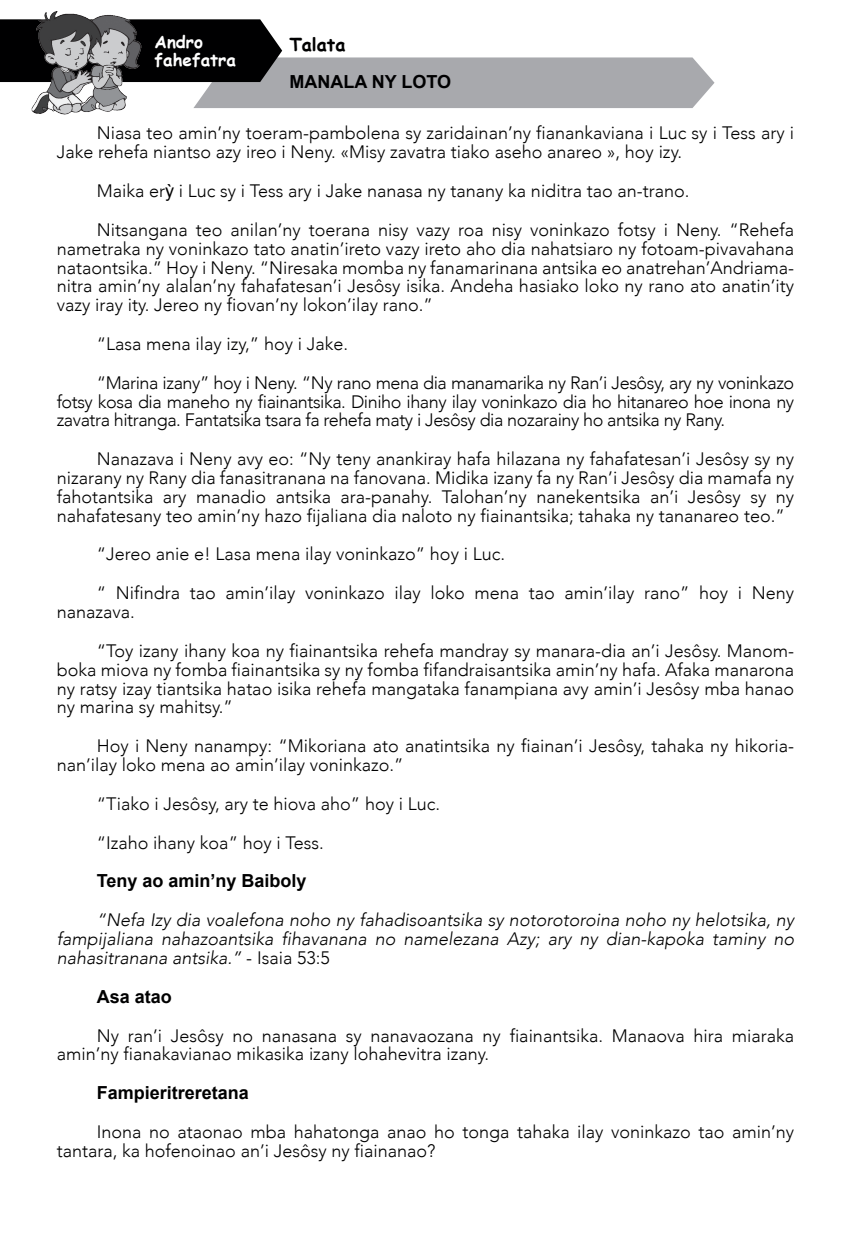
<style>
.page{position:relative;width:851px;height:1248px;background:#fff}
.page>*{position:absolute;margin:0;border:0;box-sizing:border-box;transform-origin:0 0}
.t1{font:300 18px/18.8px "Avenir";color:#000001}
.t2{font:300 18px/38.8px "Avenir";letter-spacing:-.025em;color:#000001}
.t3{font:italic 300 18px/18.8px "Avenir";color:#000001;text-align:justify}
.t4{font:700 18px "Arial";color:#000001}
.t5{font:700 18px "Comic Sans MS";color:#000001}
.t6{font:700 17px/18px "Comic Sans MS";color:#fff}
.s1{font-family:"Arial";font-weight:400}
.s2{font-style:normal}
</style>
<div class="page">
<svg style="left:0;top:19px;width:714px;height:89px"></svg>
<img style="left:32px;top:11px;width:109px;height:103px">
<p class="t6" style="left:155px;top:32px;width:83px">Andro fahefatra</p>
<p class="t5" style="left:289px;top:31px;width:57px">Talata</p>
<p class="t4" style="left:289px;top:70px;width:163px">MANALA NY LOTO</p>
<p class="t1" style="left:57px;top:124px;width:739px;text-indent:40px">Niasa teo amin’ny toeram-pambolena sy zaridainan’ny fianankaviana i Luc sy i Tess ary i<br>Jake rehefa niantso azy ireo i Neny. «Misy zavatra tiako aseho anareo », hoy izy.</p>
<p class="t1" style="left:97px;top:171px;width:699px;line-height:38.8px">Maika er<span class="s1">ỳ</span> i Luc sy i Tess ary i Jake nanasa ny tanany ka niditra tao an-trano.<br>Nitsangana teo anilan’ny toerana nisy vazy roa nisy voninkazo fotsy i Neny. “Rehefa</p>
<p class="t1" style="left:57px;top:239px;width:739px;text-align:justify">nametraka ny voninkazo tato anatin’ireto vazy ireto aho dia nahatsiaro ny fotoam-pivavahana nataontsika.” Hoy i Neny. “Niresaka momba ny fanamarinana antsika eo anatrehan’Andriama&shy;nitra amin’ny alalan’ny fahafatesan’i Jesôsy isika. Andeha hasiako loko ny rano ato anatin’ity vazy iray ity. Jereo ny fiovan’ny lokon’ilay rano.”</p>
<p class="t2" style="left:97px;top:324px;width:699px">“Lasa mena ilay izy,” hoy i Jake.<br>“Marina izany” hoy i Neny. “Ny rano mena dia manamarika ny Ran’i Jesôsy, ary ny voninkazo</p>
<p class="t2" style="left:57px;top:392px;width:739px;line-height:18.8px">fotsy kosa dia maneho ny fiainantsika. Diniho ihany ilay voninkazo dia ho hitanareo hoe inona ny zavatra hitranga. Fantatsika tsara fa rehefa maty i Jesôsy dia nozarainy ho antsika ny Rany.</p>
<p class="t1" style="left:57px;top:449px;width:739px;text-align:justify;text-indent:40px">Nanazava i Neny avy eo: “Ny teny anankiray hafa hilazana ny fahafatesan’i Jesôsy sy ny nizarany ny Rany dia fanasitranana na fanovana. Midika izany fa ny Ran’i Jesôsy dia mamafa ny fahotantsika ary manadio antsika ara-panahy. Talohan’ny nanekentsika an’i Jesôsy sy ny nahafatesany teo amin’ny hazo fijaliana dia naloto ny fiainantsika; tahaka ny tananareo teo.”</p>
<p class="t1" style="left:97px;top:535px;width:699px;line-height:38.8px">“Jereo anie e! Lasa mena ilay voninkazo” hoy i Luc.<br>“ Nifindra tao amin’ilay voninkazo ilay loko mena tao amin’ilay rano” hoy i Neny</p>
<p class="t1" style="left:97px;top:592px;width:699px;line-height:38.8px;text-indent:-40px">nanazava.<br>“Toy izany ihany koa ny fiainantsika rehefa mandray sy manara-dia an’i Jesôsy. Manom-</p>
<p class="t1" style="left:57px;top:660px;width:739px;text-align:justify">boka miova ny fomba fiainantsika sy ny fomba fifandraisantsika amin’ny hafa. Afaka manarona ny ratsy izay tiantsika hatao isika rehefa mangataka fanampiana avy amin’i Jesôsy mba hanao ny marina sy mahitsy.”</p>
<p class="t1" style="left:57px;top:736px;width:739px;text-indent:40px">Hoy i Neny nanampy: “Mikoriana ato anatintsika ny fiainan’i Jesôsy, tahaka ny hikoria&shy;nan’ilay loko mena ao amin’ilay voninkazo.”</p>
<p class="t1" style="left:97px;top:784px;width:345px;line-height:38.8px">“Tiako i Jesôsy, ary te hiova aho” hoy i Luc. “Izaho ihany koa” hoy i Tess.</p>
<p class="t4" style="left:97px;top:869px;width:211px">Teny ao amin’ny Baiboly</p>
<p class="t3" style="left:57px;top:910px;width:739px;text-indent:40px">“Nefa Izy dia voalefona noho ny fahadisoantsika sy notorotoroina noho ny helotsika, ny fampijaliana nahazoantsika fihavanana no namelezana Azy; ary ny dian-kapoka taminy no nahasitranana antsika.” <span class="s2">- Isaia 53:5</span></p>
<p class="t4" style="left:97px;top:984px;width:77px">Asa atao</p>
<p class="t1" style="left:57px;top:1025px;width:739px;text-indent:40px">Ny ran’i Jesôsy no nanasana sy nanavaozana ny fiainantsika. Manaova hira miaraka amin’ny fianakavianao mikasika izany lohahevitra izany.</p>
<p class="t4" style="left:97px;top:1080px;width:154px">Fampieritreretana</p>
<p class="t1" style="left:57px;top:1122px;width:739px;text-indent:40px">Inona no ataonao mba hahatonga anao ho tonga tahaka ilay voninkazo tao amin’ny tantara, ka hofenoinao an’i Jesôsy ny fiainanao?</p>
</div>
